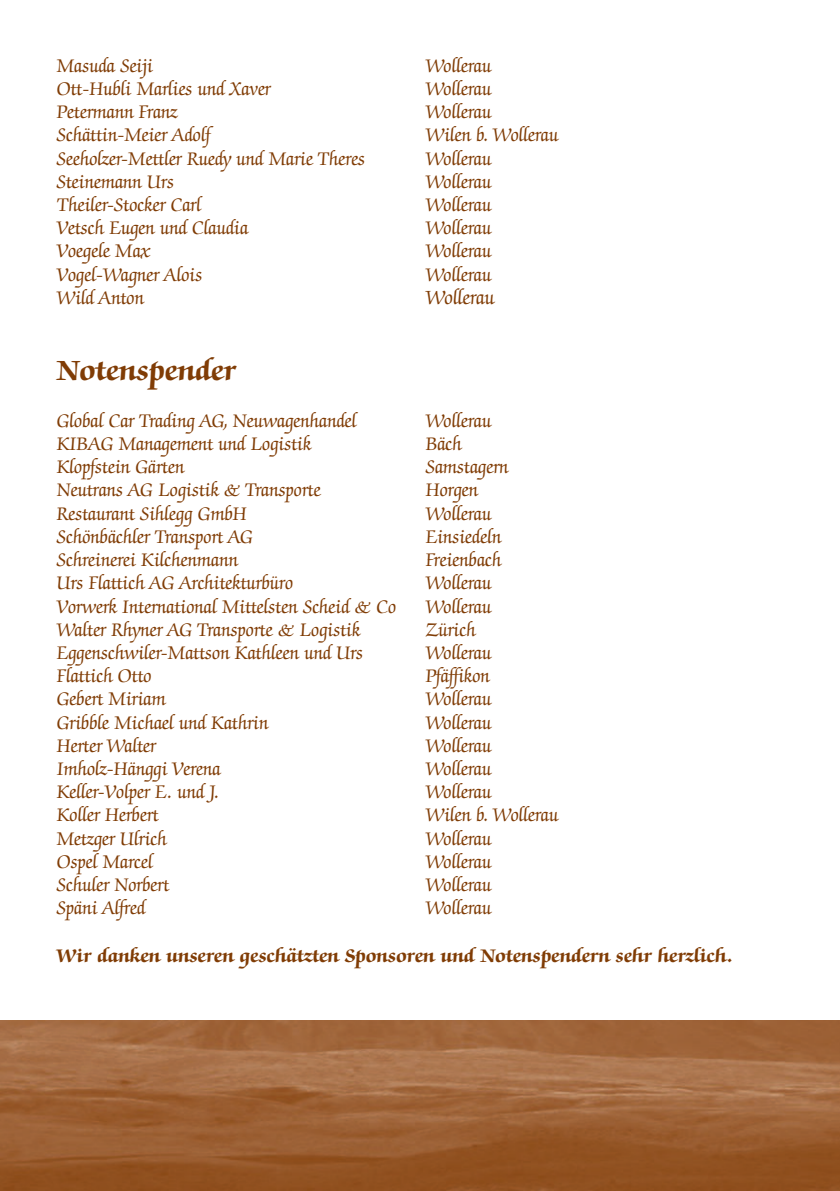
<style>
.page{position:relative;width:840px;height:1191px;background:#fff}
.page>*{position:absolute;margin:0;border:0;box-sizing:border-box;transform-origin:0 0}
.t1{font:700 32px "Zapf Chancery";color:#803c05}
.t2{font:22px "Zapf Chancery";color:#803c05}
.t3{font:21px "Zapf Chancery";color:#803c05}
.t4{font:700 21px "Zapf Chancery";color:#803c05}
</style>
<div class="page">
<img style="left:0;top:1020px;width:839px;height:171px">
<p class="t3" style="left:57px;top:57px;width:98px">Masuda Seiji</p>
<p class="t3" style="left:425px;top:57px;width:67px">Wollerau</p>
<p class="t3" style="left:57px;top:80px;width:215px">Ott-Hubli Marlies und Xaver</p>
<p class="t3" style="left:425px;top:80px;width:67px">Wollerau</p>
<p class="t3" style="left:57px;top:103px;width:122px">Petermann Franz</p>
<p class="t3" style="left:425px;top:103px;width:67px">Wollerau</p>
<p class="t3" style="left:57px;top:126px;width:155px">Schättin-Meier Adolf</p>
<p class="t3" style="left:425px;top:126px;width:134px">Wilen b. Wollerau</p>
<p class="t3" style="left:57px;top:149px;width:310px">Seeholzer-Mettler Ruedy und Marie Theres</p>
<p class="t3" style="left:425px;top:149px;width:67px">Wollerau</p>
<p class="t3" style="left:57px;top:173px;width:119px">Steinemann Urs</p>
<p class="t3" style="left:425px;top:173px;width:67px">Wollerau</p>
<p class="t3" style="left:57px;top:196px;width:146px">Theiler-Stocker Carl</p>
<p class="t3" style="left:425px;top:196px;width:67px">Wollerau</p>
<p class="t3" style="left:57px;top:219px;width:193px">Vetsch Eugen und Claudia</p>
<p class="t3" style="left:425px;top:219px;width:67px">Wollerau</p>
<p class="t3" style="left:57px;top:242px;width:95px">Voegele Max</p>
<p class="t3" style="left:425px;top:242px;width:67px">Wollerau</p>
<p class="t3" style="left:57px;top:265px;width:147px">Vogel-Wagner Alois</p>
<p class="t3" style="left:425px;top:265px;width:67px">Wollerau</p>
<p class="t3" style="left:57px;top:289px;width:89px">Wild Anton</p>
<p class="t2" style="left:425px;top:288px;width:70px">Wollerau</p>
<h1 class="t1" style="left:57px;top:357px;width:181px">Notenspender</h1>
<p class="t3" style="left:57px;top:412px;width:301px">Global Car Trading AG, Neuwagenhandel</p>
<p class="t3" style="left:425px;top:412px;width:67px">Wollerau</p>
<p class="t3" style="left:57px;top:435px;width:256px">KIBAG Management und Logistik</p>
<p class="t3" style="left:425px;top:435px;width:38px">Bäch</p>
<p class="t3" style="left:57px;top:458px;width:129px">Klopfstein Gärten</p>
<p class="t3" style="left:425px;top:458px;width:84px">Samstagern</p>
<p class="t3" style="left:57px;top:481px;width:265px">Neutrans AG Logistik &amp; Transporte</p>
<p class="t3" style="left:425px;top:481px;width:54px">Horgen</p>
<p class="t3" style="left:57px;top:504px;width:191px">Restaurant Sihlegg GmbH</p>
<p class="t3" style="left:425px;top:504px;width:67px">Wollerau</p>
<p class="t3" style="left:57px;top:528px;width:198px">Schönbächler Transport AG</p>
<p class="t3" style="left:425px;top:528px;width:77px">Einsiedeln</p>
<p class="t3" style="left:57px;top:551px;width:183px">Schreinerei Kilchenmann</p>
<p class="t3" style="left:425px;top:551px;width:77px">Freienbach</p>
<p class="t3" style="left:57px;top:574px;width:238px">Urs Flattich AG Architekturbüro</p>
<p class="t3" style="left:425px;top:574px;width:67px">Wollerau</p>
<p class="t3" style="left:57px;top:597px;width:341px">Vorwerk International Mittelsten Scheid &amp; Co</p>
<p class="t3" style="left:425px;top:597px;width:67px">Wollerau</p>
<p class="t3" style="left:57px;top:620px;width:305px">Walter Rhyner AG Transporte &amp; Logistik</p>
<p class="t3" style="left:425px;top:620px;width:52px">Zürich</p>
<p class="t3" style="left:57px;top:644px;width:308px">Eggenschwiler-Mattson Kathleen und Urs</p>
<p class="t3" style="left:425px;top:644px;width:67px">Wollerau</p>
<p class="t3" style="left:57px;top:667px;width:96px">Flattich Otto</p>
<p class="t3" style="left:425px;top:667px;width:66px">Pfäffikon</p>
<p class="t3" style="left:57px;top:690px;width:110px">Gebert Miriam</p>
<p class="t3" style="left:425px;top:690px;width:67px">Wollerau</p>
<p class="t3" style="left:57px;top:713px;width:213px">Gribble Michael und Kathrin</p>
<p class="t3" style="left:425px;top:713px;width:67px">Wollerau</p>
<p class="t3" style="left:57px;top:736px;width:101px">Herter Walter</p>
<p class="t3" style="left:425px;top:736px;width:67px">Wollerau</p>
<p class="t3" style="left:57px;top:760px;width:165px">Imholz-Hänggi Verena</p>
<p class="t3" style="left:425px;top:760px;width:67px">Wollerau</p>
<p class="t3" style="left:57px;top:783px;width:164px">Keller-Volper E. und J.</p>
<p class="t3" style="left:425px;top:783px;width:67px">Wollerau</p>
<p class="t3" style="left:57px;top:806px;width:103px">Koller Herbert</p>
<p class="t3" style="left:425px;top:806px;width:134px">Wilen b. Wollerau</p>
<p class="t3" style="left:57px;top:829px;width:112px">Metzger Ulrich</p>
<p class="t3" style="left:425px;top:829px;width:67px">Wollerau</p>
<p class="t3" style="left:57px;top:852px;width:98px">Ospel Marcel</p>
<p class="t3" style="left:425px;top:852px;width:67px">Wollerau</p>
<p class="t3" style="left:57px;top:876px;width:114px">Schuler Norbert</p>
<p class="t3" style="left:425px;top:876px;width:67px">Wollerau</p>
<p class="t3" style="left:57px;top:899px;width:90px">Späni Alfred</p>
<p class="t3" style="left:425px;top:899px;width:67px">Wollerau</p>
<p class="t4" style="left:57px;top:947px;width:677px">Wir danken unseren geschätzten Sponsoren und Notenspendern sehr herzlich.</p>
</div>
